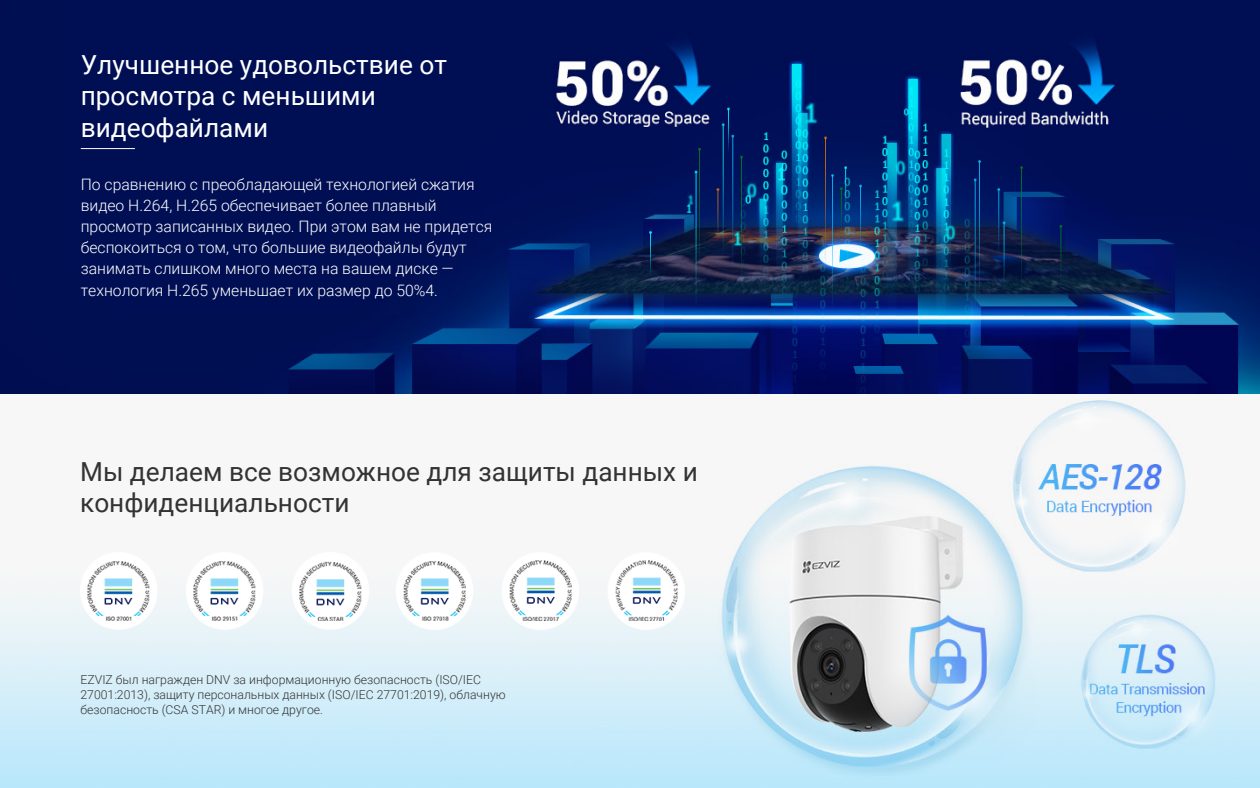
<style>
.page{position:relative;width:1260px;height:788px;background:#fff}
.page>*{position:absolute;margin:0;border:0;box-sizing:border-box;transform-origin:0 0}
.t1{font:26.25px/31.5px "Roboto";color:#fff}
.t2{font:26.25px/31.5px "Roboto";color:#333}
.t3{font:300 15.75px/21px "Roboto";color:#fff}
.t4{font:300 12.25px/14.7px "Roboto";color:#333}
</style>
<div class="page">
<img style="left:0;top:0;width:1260px;height:788px">
<hr style="left:81px;top:148px;width:54px;height:1px;background:#fff">
<img style="left:80px;top:552px;width:604px;height:77px">
<h1 class="t1" style="left:81px;top:48px;width:368px">Улучшенное удовольствие от просмотра с меньшими видеофайлами</h1>
<p class="t3" style="left:81px;top:174px;width:413px">По сравнению с преобладающей технологией сжатия видео H.264, H.265 обеспечивает более плавный просмотр записанных видео. При этом вам не придется беспокоиться о том, что большие видеофайлы будут занимать слишком много места на вашем диске — технология H.265 уменьшает их размер до 50%4.</p>
<h1 class="t2" style="left:80px;top:454px;width:619px">Мы делаем все возможное для защиты данных и конфиденциальности</h1>
<p class="t4" style="left:80px;top:672px;width:427px">EZVIZ был награжден DNV за информационную безопасность (ISO/IEC<br>27001:2013), защиту персональных данных (ISO/IEC 27701:2019), облачную безопасность (CSA STAR) и многое другое.</p>
</div>
